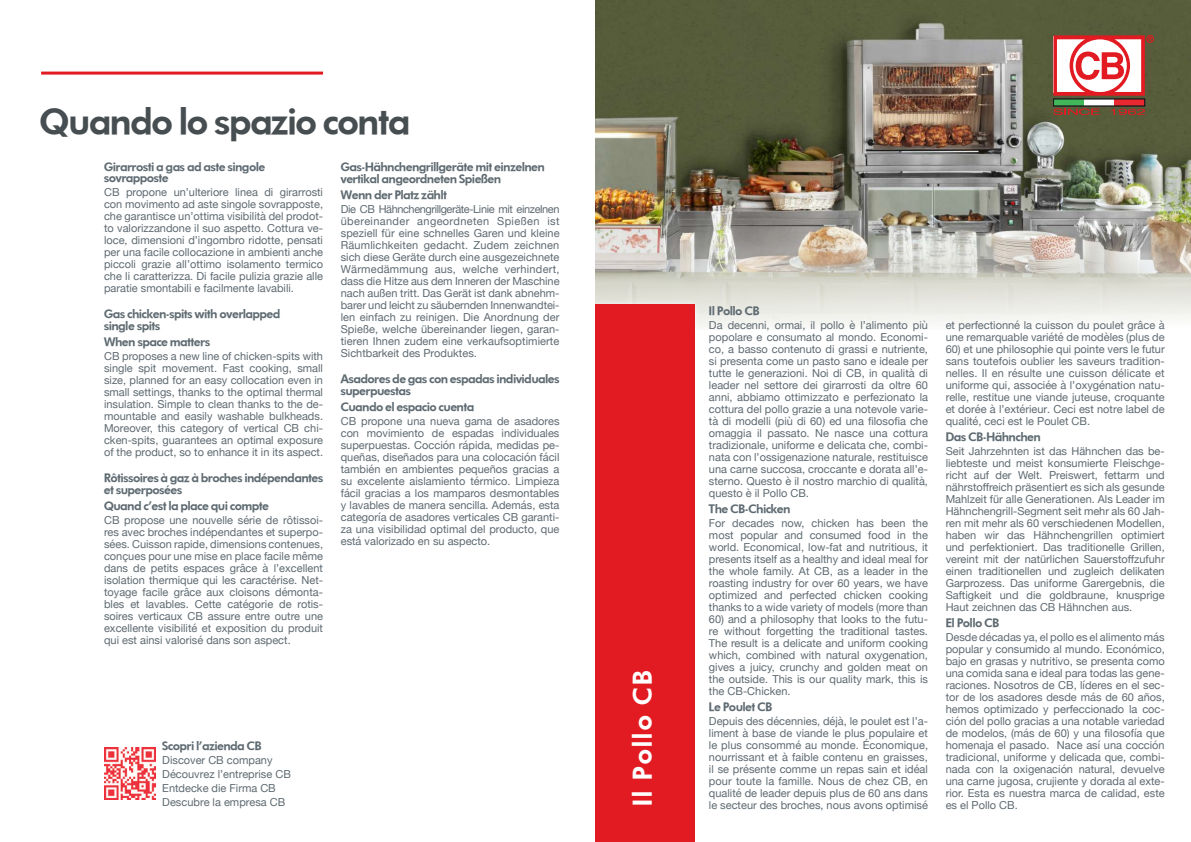
<style>
.page{position:relative;width:1191px;height:842px;background:#fff}
.page>*{position:absolute;margin:0;border:0;box-sizing:border-box;transform-origin:0 0}
.t1{font:800 36px "Volkswagen";color:#474e52}
.t2{font:800 26px "Volkswagen";letter-spacing:.1em;color:#fff}
.t3{font:800 12px/12px "Volkswagen";color:#5e6a71}
.t4{font:11px/12px "Helvetica Neue";color:#5e6a71;text-align:justify}
</style>
<div class="page">
<img style="left:595px;top:0;width:596px;height:219px">
<hr style="left:41px;top:72px;width:282px;height:3px;background:#e21a21">
<div style="left:1053px;top:99px;width:30px;height:7px;background:#41b759"></div>
<div style="left:1083px;top:99px;width:31px;height:7px;background:#fff"></div>
<div style="left:1114px;top:99px;width:30px;height:7px;background:#e9282f"></div>
<svg style="left:1053px;top:109px;width:46px;height:6px"></svg>
<svg style="left:1110px;top:109px;width:34px;height:6px"></svg>
<svg style="left:1053px;top:35px;width:100px;height:60px"></svg>
<img style="left:104px;top:748px;width:52px;height:51px">
<svg style="left:595px;top:219px;width:596px;height:108px"></svg>
<div style="left:589px;top:298px;width:112px;height:544px;background:#fff;opacity:.75"></div>
<div style="left:595px;top:305px;width:99px;height:537px;background:#e21a21"></div>
<h1 class="t1" style="left:40px;top:100px;width:371px">Quando lo spazio conta</h1>
<p class="t3" style="left:104px;top:161px;width:162px;line-height:11px">Girarrosti a gas ad aste singole sovrapposte</p>
<p class="t4" style="left:104px;top:186px;width:220px">CB propone un’ulteriore linea di girarrosti con movimento ad aste singole sovrapposte, che garantisce un’ottima visibilità del prodot&shy;to valorizzandone il suo aspetto. Cottura ve&shy;loce, dimensioni d’ingombro ridotte, pensati per una facile collocazione in ambienti anche piccoli grazie all’ottimo isolamento termico che li caratterizza. Di facile pulizia grazie alle paratie smontabili e facilmente lavabili.</p>
<p class="t3" style="left:104px;top:307px;width:178px">Gas chicken-spits with overlapped single spits</p>
<p class="t3" style="left:104px;top:335px;width:107px">When space matters</p>
<p class="t4" style="left:104px;top:350px;width:220px">CB proposes a new line of chicken-spits with single spit movement. Fast cooking, small size, planned for an easy collocation even in small settings, thanks to the optimal thermal insulation. Simple to clean thanks to the de&shy;mountable and easily washable bulkheads.<br>Moreover, this category of vertical CB chi&shy;cken-spits, guarantees an optimal exposure of the product, so to enhance it in its aspect.</p>
<p class="t3" style="left:104px;top:471px;width:220px">Rôtissoires à gaz à broches indépendantes et superposées</p>
<p class="t3" style="left:104px;top:499px;width:166px">Quand c’est la place qui compte</p>
<p class="t4" style="left:104px;top:514px;width:220px">CB propose une nouvelle série de rôtissoi&shy;res avec broches indépendantes et superpo&shy;sées. Cuisson rapide, dimensions contenues, conçues pour une mise en place facile même dans de petits espaces grâce à l’excellent isolation thermique qui les caractérise. Net&shy;toyage facile grâce aux cloisons démonta&shy;bles et lavables. Cette catégorie de rotis&shy;soires verticaux CB assure entre outre une excellente visibilité et exposition du produit qui est ainsi valorisé dans son aspect.</p>
<p class="t3" style="left:341px;top:160px;width:205px">Gas-Hähnchengrillgeräte mit einzelnen vertikal angeordneten Spießen</p>
<p class="t3" style="left:341px;top:188px;width:108px">Wenn der Platz zählt</p>
<p class="t4" style="left:341px;top:203px;width:220px">Die CB Hähnchengrillgeräte-Linie mit einzelnen übereinander angeordneten Spießen ist speziell für eine schnelles Garen und kleine Räumlichkeiten gedacht. Zudem zeichnen sich diese Geräte durch eine ausgezeichnete Wärmedämmung aus, welche verhindert, dass die Hitze aus dem Inneren der Maschine nach außen tritt. Das Gerät ist dank abnehm&shy;barer und leicht zu säubernden Innenwandtei&shy;len einfach zu reinigen. Die Anordnung der Spieße, welche übereinander liegen, garan&shy;tieren Ihnen zudem eine verkaufsoptimierte Sichtbarkeit des Produktes.</p>
<p class="t3" style="left:341px;top:372px;width:220px">Asadores de gas con espadas individuales superpuestas</p>
<p class="t3" style="left:341px;top:400px;width:135px">Cuando el espacio cuenta</p>
<p class="t4" style="left:341px;top:415px;width:220px">CB propone una nueva gama de asadores con movimiento de espadas individuales superpuestas. Cocción rápida, medidas pe&shy;queñas, diseñados para una colocación fácil también en ambientes pequeños gracias a su excelente aislamiento térmico. Limpieza fácil gracias a los mamparos desmontables y lavables de manera sencilla. Además, esta categoría de asadores verticales CB garanti&shy;za una visibilidad optimal del producto, que está valorizado en su aspecto.</p>
<p class="t3" style="left:162px;top:739px;width:101px">Scopri l’azienda CB</p>
<p class="t4" style="left:162px;top:753px;width:130px;line-height:14px;text-align:left">Discover CB company<br>Découvrez l’entreprise CB<br>Entdecke die Firma CB<br>Descubre la empresa CB</p>
<h2 class="t2" style="left:626px;top:806px;width:137px;rotate:-90deg">Il Pollo CB</h2>
<p class="t3" style="left:709px;top:305px;width:52px">Il Pollo CB</p>
<p class="t4" style="left:709px;top:320px;width:220px">Da decenni, ormai, il pollo è l’alimento più popolare e consumato al mondo. Economi&shy;co, a basso contenuto di grassi e nutriente, si presenta come un pasto sano e ideale per tutte le generazioni. Noi di CB, in qualità di leader nel settore dei girarrosti da oltre 60 anni, abbiamo ottimizzato e perfezionato la cottura del pollo grazie a una notevole varie&shy;tà di modelli (più di 60) ed una filosofia che omaggia il passato. Ne nasce una cottura tradizionale, uniforme e delicata che, combi&shy;nata con l’ossigenazione naturale, restituisce una carne succosa, croccante e dorata all’e&shy;sterno. Questo è il nostro marchio di qualità, questo è il Pollo CB.</p>
<p class="t3" style="left:709px;top:503px;width:83px">The CB-Chicken</p>
<p class="t4" style="left:709px;top:518px;width:220px">For decades now, chicken has been the most popular and consumed food in the world. Economical, low-fat and nutritious, it presents itself as a healthy and ideal meal for the whole family. At CB, as a leader in the roasting industry for over 60 years, we have optimized and perfected chicken cooking thanks to a wide variety of models (more than</p>
<p class="t4" style="left:709px;top:614px;width:220px">60) and a philosophy that looks to the futu&shy;re without forgetting the traditional tastes.<br>The result is a delicate and uniform cooking which, combined with natural oxygenation, gives a juicy, crunchy and golden meat on the outside. This is our quality mark, this is the CB-Chicken.</p>
<p class="t3" style="left:709px;top:701px;width:65px">Le Poulet CB</p>
<p class="t4" style="left:709px;top:716px;width:220px">Depuis des décennies, déjà, le poulet est l’a&shy;liment à base de viande le plus populaire et le plus consommé au monde. Économique, nourrissant et à faible contenu en graisses, il se présente comme un repas sain et idéal pour toute la famille. Nous de chez CB, en qualité de leader depuis plus de 60 ans dans le secteur des broches, nous avons optimisé</p>
<p class="t4" style="left:945px;top:320px;width:221px">et perfectionné la cuisson du poulet grâce à une remarquable variété de modèles (plus de</p>
<p class="t4" style="left:945px;top:344px;width:221px">60) et une philosophie qui pointe vers le futur sans toutefois oublier les saveurs tradition&shy;nelles. Il en résulte une cuisson délicate et uniforme qui, associée à l’oxygénation natu&shy;relle, restitue une viande juteuse, croquante et dorée à l’extérieur. Ceci est notre label de qualité, ceci est le Poulet CB.</p>
<p class="t3" style="left:945px;top:431px;width:96px">Das CB-Hähnchen</p>
<p class="t4" style="left:945px;top:446px;width:221px">Seit Jahrzehnten ist das Hähnchen das be&shy;liebteste und meist konsumierte Fleischge&shy;richt auf der Welt. Preiswert, fettarm und nährstoffreich präsentiert es sich als gesunde Mahlzeit für alle Generationen. Als Leader im Hähnchengrill-Segment seit mehr als 60 Jah&shy;ren mit mehr als 60 verschiedenen Modellen, haben wir das Hähnchengrillen optimiert und perfektioniert. Das traditionelle Grillen, vereint mit der natürlichen Sauerstoffzufuhr einen traditionellen und zugleich delikaten Garprozess. Das uniforme Garergebnis, die Saftigkeit und die goldbraune, knusprige Haut zeichnen das CB Hähnchen aus.</p>
<p class="t3" style="left:945px;top:617px;width:55px">El Pollo CB</p>
<p class="t4" style="left:945px;top:632px;width:221px">Desde décadas ya, el pollo es el alimento más popular y consumido al mundo. Económico, bajo en grasas y nutritivo, se presenta como una comida sana e ideal para todas las gene&shy;raciones. Nosotros de CB, líderes en el sec&shy;tor de los asadores desde más de 60 años, hemos optimizado y perfeccionado la coc&shy;ción del pollo gracias a una notable variedad de modelos, (más de 60) y una filosofía que homenaja el pasado. Nace así una cocción tradicional, uniforme y delicada que, combi&shy;nada con la oxigenación natural, devuelve una carne jugosa, crujiente y dorada al exte&shy;rior. Esta es nuestra marca de calidad, este es el Pollo CB.</p>
</div>
